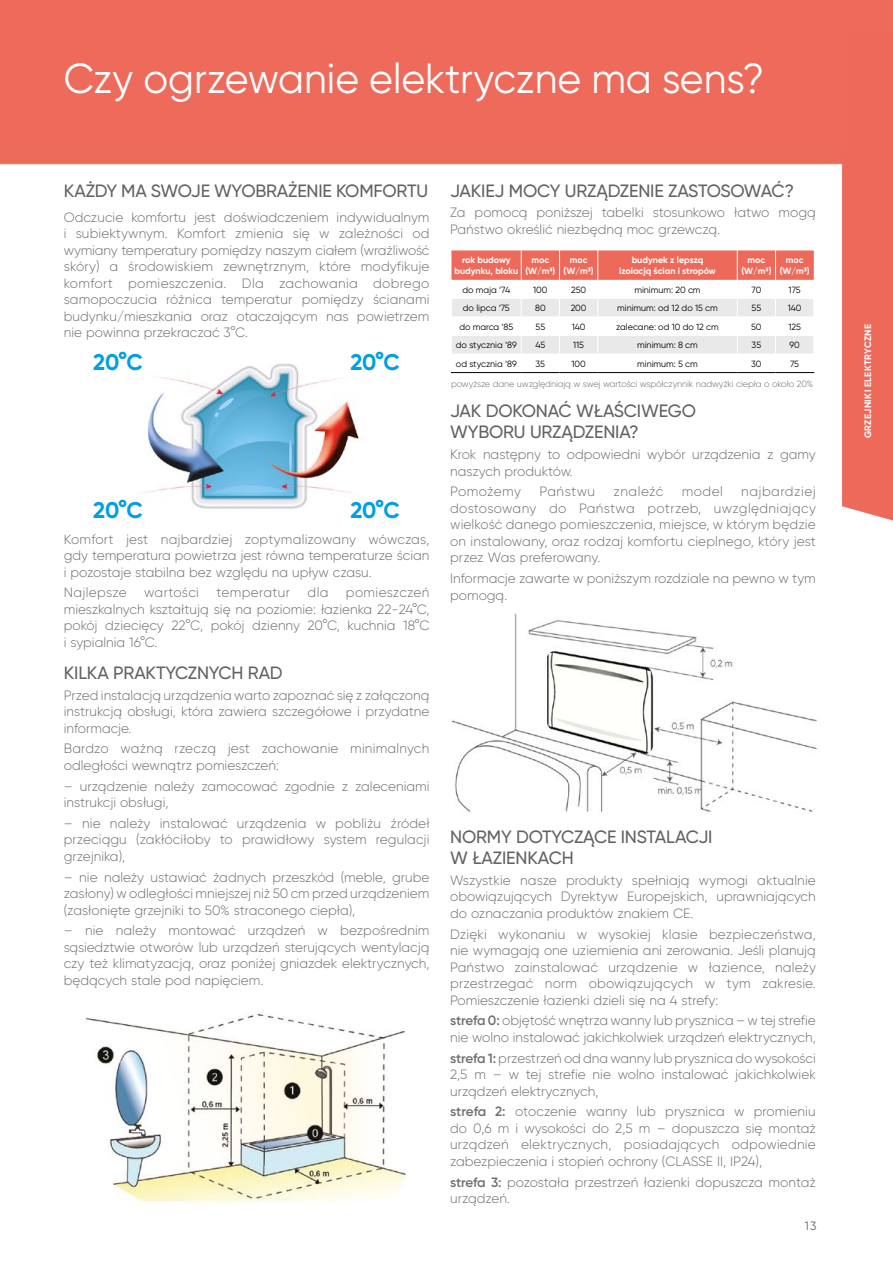
<style>
.page{position:relative;width:893px;height:1263px;background:#fff}
.page>*{position:absolute;margin:0;border:0;box-sizing:border-box;transform-origin:0 0}
.t1{font:42px "Gilroy";color:#fff}
.t2{font:700 22.65px "Gilroy";letter-spacing:-.01em;color:#009fe3}
.t3{font:500 17.85px/21.3px "Gilroy";letter-spacing:-.01em;color:#646363}
.t4{font:300 13.5px/16.5px "Gilroy";color:#706f6f;text-align:justify}
.t5{font:300 13.5px "Gilroy";letter-spacing:.04em;color:#706f6f}
.t6{font:300 13.5px "Gilroy";letter-spacing:.025em;color:#706f6f}
.t7{font:300 13.5px "Gilroy";letter-spacing:.02em;color:#706f6f}
.t8{font:300 13.5px "Gilroy";letter-spacing:.03em;color:#706f6f}
.t9{font:12px "Gilroy";color:#646363}
.t10{font:700 9.3px "Gilroy";letter-spacing:.04em;color:#fff}
.t11{font:9px "Gilroy";color:#000}
.t12{font:700 9px/10.8px "Gilroy";color:#fff;text-align:center}
.t13{font:300 9px "Gilroy";letter-spacing:-.01em;color:#706f6f}
.s1{font-weight:600}
</style>
<div class="page">
<img style="left:0;top:0;width:893px;height:1203px">
<svg style="left:451px;top:250px;width:363px;height:122px"></svg>
<hr style="left:451px;top:372px;width:70px;height:1px;background:#000">
<hr style="left:521px;top:372px;width:38px;height:1px;background:#000">
<hr style="left:559px;top:372px;width:39px;height:1px;background:#000">
<hr style="left:598px;top:372px;width:139px;height:1px;background:#000">
<hr style="left:737px;top:372px;width:38px;height:1px;background:#000">
<hr style="left:775px;top:372px;width:39px;height:1px;background:#000">
<div style="left:842px;top:34px;width:51px;height:492px;background:#ed6a5b"></div>
<h1 class="t1" style="left:64px;top:53px;width:702px">Czy ogrzewanie elektryczne ma sens?</h1>
<h3 class="t3" style="left:450px;top:180px;width:345px">JAKIEJ MOCY URZĄDZENIE ZASTOSOWAĆ?</h3>
<p class="t4" style="left:450px;top:204px;width:367px">Za pomocą poniższej tabelki stosunkowo łatwo mogą<br>Państwo określić niezbędną moc grzewczą.</p>
<h3 class="t3" style="left:64px;top:180px;width:366px">KAŻDY MA SWOJE WYOBRAŻENIE KOMFORTU</h3>
<p class="t4" style="left:64px;top:209px;width:367px">Odczucie komfortu jest doświadczeniem indywidualnym i subiektywnym. Komfort zmienia się w zależności od wymiany temperatury pomiędzy naszym ciałem (wrażliwość skóry) a środowiskiem zewnętrznym, które modyfikuje komfort pomieszczenia. Dla zachowania dobrego samopoczucia różnica temperatur pomiędzy ścianami budynku/mieszkania oraz otaczającym nas powietrzem nie powinna przekraczać 3°C.</p>
<p class="t12" style="left:454px;top:255px;width:65px">rok budowy budynku, bloku</p>
<p class="t12" style="left:525px;top:255px;width:32px">moc (W/m3)</p>
<p class="t12" style="left:564px;top:255px;width:32px">moc (W/m3)</p>
<p class="t12" style="left:619px;top:255px;width:98px">budynek z lepszą izolacją ścian i stropów</p>
<p class="t12" style="left:741px;top:255px;width:32px">moc (W/m3)</p>
<p class="t12" style="left:780px;top:255px;width:32px">moc (W/m3)</p>
<p class="t11" style="left:462px;top:284px;width:49px">do maja ‘74</p>
<p class="t11" style="left:533px;top:284px;width:16px">100</p>
<p class="t11" style="left:571px;top:284px;width:17px">250</p>
<p class="t11" style="left:634px;top:284px;width:68px">minimum: 20 cm</p>
<p class="t11" style="left:751px;top:284px;width:11px">70</p>
<p class="t11" style="left:789px;top:284px;width:14px">175</p>
<p class="t11" style="left:463px;top:303px;width:48px">do lipca ‘75</p>
<p class="t11" style="left:535px;top:303px;width:12px">80</p>
<p class="t11" style="left:571px;top:303px;width:17px">200</p>
<p class="t11" style="left:617px;top:303px;width:102px">minimum: od 12 do 15 cm</p>
<p class="t11" style="left:752px;top:303px;width:11px">55</p>
<p class="t11" style="left:788px;top:303px;width:15px">140</p>
<p class="t11" style="left:459px;top:321px;width:55px">do marca ‘85</p>
<p class="t11" style="left:536px;top:321px;width:11px">55</p>
<p class="t11" style="left:572px;top:321px;width:15px">140</p>
<p class="t11" style="left:616px;top:321px;width:104px">zalecane: od 10 do 12 cm</p>
<p class="t11" style="left:751px;top:321px;width:12px">50</p>
<p class="t11" style="left:788px;top:321px;width:14px">125</p>
<p class="t11" style="left:456px;top:340px;width:62px">do stycznia ‘89</p>
<p class="t11" style="left:535px;top:340px;width:12px">45</p>
<p class="t11" style="left:573px;top:340px;width:12px">115</p>
<p class="t11" style="left:637px;top:340px;width:62px">minimum: 8 cm</p>
<p class="t11" style="left:752px;top:340px;width:11px">35</p>
<p class="t11" style="left:789px;top:340px;width:12px">90</p>
<h2 class="t2" style="left:93px;top:348px;width:51px">20°C</h2>
<p class="t11" style="left:456px;top:358px;width:62px">od stycznia ‘89</p>
<p class="t11" style="left:536px;top:358px;width:11px">35</p>
<p class="t11" style="left:571px;top:358px;width:16px">100</p>
<p class="t11" style="left:637px;top:358px;width:62px">minimum: 5 cm</p>
<p class="t11" style="left:751px;top:358px;width:12px">30</p>
<p class="t11" style="left:790px;top:358px;width:11px">75</p>
<h2 class="t2" style="left:350px;top:348px;width:51px">20°C</h2>
<h2 class="t2" style="left:93px;top:496px;width:51px">20°C</h2>
<h2 class="t2" style="left:350px;top:496px;width:51px">20°C</h2>
<p class="t4" style="left:64px;top:531px;width:367px">Komfort jest najbardziej zoptymalizowany wówczas, gdy temperatura powietrza jest równa temperaturze ścian i pozostaje stabilna bez względu na upływ czasu.</p>
<p class="t7" style="left:64px;top:584px;width:64px">Najlepsze</p>
<p class="t4" style="left:144px;top:584px;width:56px">wartości</p>
<p class="t6" style="left:216px;top:584px;width:75px">temperatur</p>
<p class="t4" style="left:308px;top:584px;width:22px">dla</p>
<p class="t4" style="left:64px;top:584px;width:367px;text-indent:282px">pomieszczeń mieszkalnych kształtują się na poziomie: łazienka 22-24°C, pokój dziecięcy 22°C, pokój dzienny 20°C, kuchnia 18°C i sypialnia 16°C.</p>
<h3 class="t3" style="left:64px;top:662px;width:220px">KILKA PRAKTYCZNYCH RAD</h3>
<p class="t4" style="left:64px;top:686px;width:367px">Przed instalacją urządzenia warto zapoznać się z załączoną instrukcją obsługi, która zawiera szczegółowe i przydatne informacje.</p>
<p class="t4" style="left:64px;top:740px;width:367px">Bardzo ważną rzeczą jest zachowanie minimalnych odległości wewnątrz pomieszczeń:</p>
<p class="t4" style="left:64px;top:777px;width:367px">– urządzenie należy zamocować zgodnie z zaleceniami instrukcji obsługi,</p>
<p class="t4" style="left:64px;top:815px;width:367px">– nie należy instalować urządzenia w pobliżu źródeł przeciągu (zakłóciłoby to prawidłowy system regulacji grzejnika),</p>
<p class="t4" style="left:64px;top:868px;width:367px">– nie należy ustawiać żadnych przeszkód (meble, grube zasłony) w odległości mniejszej niż 50 cm przed urządzeniem (zasłonięte grzejniki to 50% straconego ciepła),</p>
<p class="t4" style="left:64px;top:922px;width:367px">– nie należy montować urządzeń w bezpośrednim sąsiedztwie otworów lub urządzeń sterujących wentylacją czy też klimatyzacją, oraz poniżej gniazdek elektrycznych, będących stale pod napięciem.</p>
<p class="t13" style="left:451px;top:378px;width:364px">powyższe dane uwzględniają w swej wartości współczynnik nadwyżki ciepła o około 20%</p>
<h3 class="t3" style="left:450px;top:400px;width:247px">JAK DOKONAĆ WŁAŚCIWEGO<br>WYBORU URZĄDZENIA?</h3>
<p class="t4" style="left:450px;top:446px;width:367px">Krok następny to odpowiedni wybór urządzenia z gamy naszych produktów.</p>
<p class="t8" style="left:450px;top:483px;width:72px">Pomożemy</p>
<p class="t5" style="left:539px;top:483px;width:57px">Państwu</p>
<p class="t5" style="left:614px;top:483px;width:51px">znaleźć</p>
<p class="t4" style="left:682px;top:483px;width:43px">model</p>
<p class="t4" style="left:450px;top:483px;width:367px;text-indent:291px">najbardziej dostosowany do Państwa potrzeb, uwzględniający wielkość danego pomieszczenia, miejsce, w którym będzie on instalowany, oraz rodzaj komfortu cieplnego, który jest przez Was preferowany.</p>
<p class="t4" style="left:450px;top:570px;width:367px">Informacje zawarte w poniższym rozdziale na pewno w tym pomogą.</p>
<h3 class="t3" style="left:450px;top:826px;width:264px">NORMY DOTYCZĄCE INSTALACJI<br>W ŁAZIENKACH</h3>
<p class="t4" style="left:450px;top:872px;width:367px">Wszystkie nasze produkty spełniają wymogi aktualnie obowiązujących Dyrektyw Europejskich, uprawniających do oznaczania produktów znakiem CE.</p>
<p class="t4" style="left:450px;top:925px;width:367px">Dzięki wykonaniu w wysokiej klasie bezpieczeństwa, nie wymagają one uziemienia ani zerowania. Jeśli planują Państwo zainstalować urządzenie w łazience, należy przestrzegać norm obowiązujących w tym zakresie.<br>Pomieszczenie łazienki dzieli się na 4 strefy:</p>
<p class="t4" style="left:450px;top:1012px;width:367px"><span class="s1">strefa 0:</span> objętość wnętrza wanny lub prysznica – w tej strefie nie wolno instalować jakichkolwiek urządzeń elektrycznych,</p>
<p class="t4" style="left:450px;top:1049px;width:367px"><span class="s1">strefa 1:</span> przestrzeń od dna wanny lub prysznica do wysokości 2,5 m – w tej strefie nie wolno instalować jakichkolwiek urządzeń elektrycznych,</p>
<p class="t4" style="left:450px;top:1103px;width:367px"><span class="s1">strefa 2:</span> otoczenie wanny lub prysznica w promieniu do 0,6 m i wysokości do 2,5 m – dopuszcza się montaż urządzeń elektrycznych, posiadających odpowiednie zabezpieczenia i stopień ochrony (CLASSE II, IP24),</p>
<p class="t4" style="left:450px;top:1173px;width:367px"><span class="s1">strefa 3:</span> pozostała przestrzeń łazienki dopuszcza montaż urządzeń.</p>
<p class="t9" style="left:805px;top:1218px;width:13px">13</p>
<p class="t10" style="left:862px;top:438px;width:116px;rotate:-90deg">GRZEJNIKI ELEKTRYCZNE</p>
</div>
